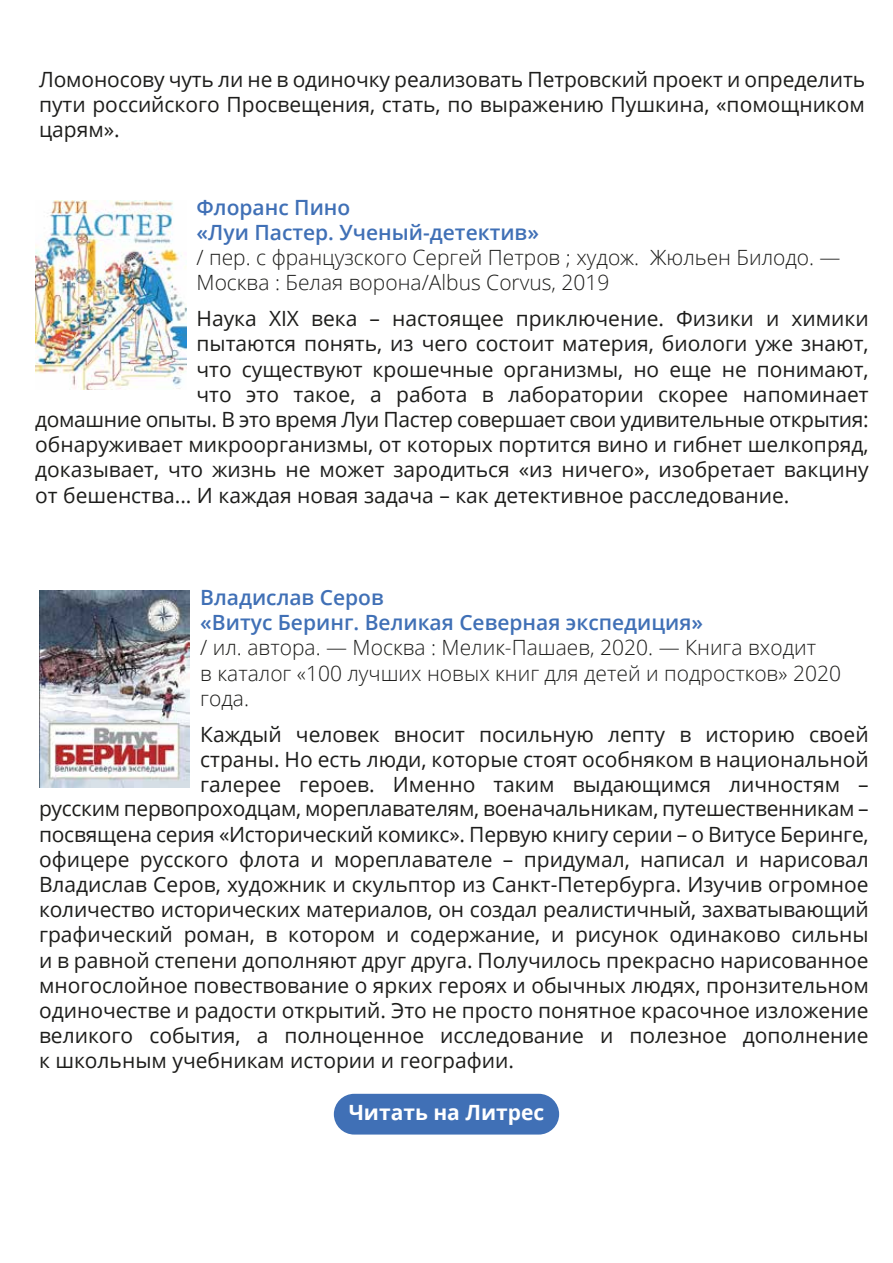
<style>
.page{position:relative;width:893px;height:1263px;background:#fff}
.page>*{position:absolute;margin:0;border:0;box-sizing:border-box;transform-origin:0 0}
.t1{font:21px/25.2px "Open Sans";color:#1d1d1b;text-align:justify}
.t2{font:300 21px/25.2px "Open Sans";color:#1d1d1b}
.t3{font:600 21px/25.2px "Open Sans";color:#4070b6}
.t4{font:21px "Open Sans";letter-spacing:-.02em;color:#1d1d1b}
.t5{font:700 21px "Open Sans";color:#fff}
</style>
<div class="page">
<img style="left:35px;top:200px;width:151px;height:190px">
<img style="left:39px;top:590px;width:151px;height:197px">
<div style="left:334px;top:1094px;width:225px;height:40px;background:#4070b6;border-radius:20px"></div>
<p class="t1" style="left:39px;top:66px;width:828px">Ломоносову чуть ли не в одиночку реализовать Петровский проект и определить пути российского Просвещения, стать, по выражению Пушкина, «помощником царям».</p>
<p class="t3" style="left:197px;top:194px;width:344px">Флоранс Пино<br>«Луи Пастер. Ученый-детектив»</p>
<p class="t2" style="left:197px;top:244px;width:646px">/ пер. с французского Сергей Петров ; худож. Жюльен Билодо. —<br>Москва : Белая ворона/Albus Corvus, 2019</p>
<p class="t1" style="left:197px;top:305px;width:674px">Наука XIX века – настоящее приключение. Физики и химики</p>
<p class="t1" style="left:197px;top:331px;width:674px">пытаются понять, из чего состоит материя, биологи уже знают,</p>
<p class="t1" style="left:197px;top:356px;width:674px">что существуют крошечные организмы, но еще не понимают,</p>
<p class="t1" style="left:197px;top:381px;width:674px">что это такое, а работа в лаборатории скорее напоминает</p>
<p class="t4" style="left:35px;top:405px;width:835px">домашние опыты. В это время Луи Пастер совершает свои удивительные открытия:</p>
<p class="t1" style="left:35px;top:431px;width:835px">обнаруживает микроорганизмы, от которых портится вино и гибнет шелкопряд,</p>
<p class="t1" style="left:35px;top:456px;width:835px">доказывает, что жизнь не может зародиться «из ничего», изобретает вакцину</p>
<p class="t1" style="left:35px;top:482px;width:756px">от бешенства... И каждая новая задача – как детективное расследование.</p>
<p class="t3" style="left:200px;top:584px;width:504px">Владислав Серов<br>«Витус Беринг. Великая Северная экспедиция»</p>
<p class="t2" style="left:200px;top:634px;width:642px">/ ил. автора. — Москва : Мелик-Пашаев, 2020. — Книга входит<br>в каталог «100 лучших новых книг для детей и подростков» 2020 года.</p>
<p class="t1" style="left:200px;top:721px;width:670px">Каждый человек вносит посильную лепту в историю своей</p>
<p class="t1" style="left:200px;top:746px;width:670px">страны. Но есть люди, которые стоят особняком в национальной</p>
<p class="t1" style="left:200px;top:771px;width:670px">галерее героев. Именно таким выдающимся личностям –</p>
<p class="t1" style="left:39px;top:796px;width:831px">русским первопроходцам, мореплавателям, военачальникам, путешественникам –</p>
<p class="t1" style="left:39px;top:821px;width:831px">посвящена серия «Исторический комикс». Первую книгу серии – о Витусе Беринге,</p>
<p class="t1" style="left:39px;top:846px;width:831px">офицере русского флота и мореплавателе – придумал, написал и нарисовал</p>
<p class="t1" style="left:39px;top:871px;width:831px">Владислав Серов, художник и скульптор из Санкт-Петербурга. Изучив огромное</p>
<p class="t1" style="left:39px;top:896px;width:831px">количество исторических материалов, он создал реалистичный, захватывающий</p>
<p class="t1" style="left:39px;top:922px;width:831px">графический роман, в котором и содержание, и рисунок одинаково сильны</p>
<p class="t1" style="left:39px;top:947px;width:831px">и в равной степени дополняют друг друга. Получилось прекрасно нарисованное</p>
<p class="t1" style="left:39px;top:972px;width:831px">многослойное повествование о ярких героях и обычных людях, пронзительном</p>
<p class="t1" style="left:39px;top:997px;width:831px">одиночестве и радости открытий. Это не просто понятное красочное изложение</p>
<p class="t1" style="left:39px;top:1022px;width:831px">великого события, а полноценное исследование и полезное дополнение</p>
<p class="t1" style="left:39px;top:1048px;width:476px">к школьным учебникам истории и географии.</p>
<p class="t5" style="left:349px;top:1098px;width:197px">Читать на Литрес</p>
</div>
